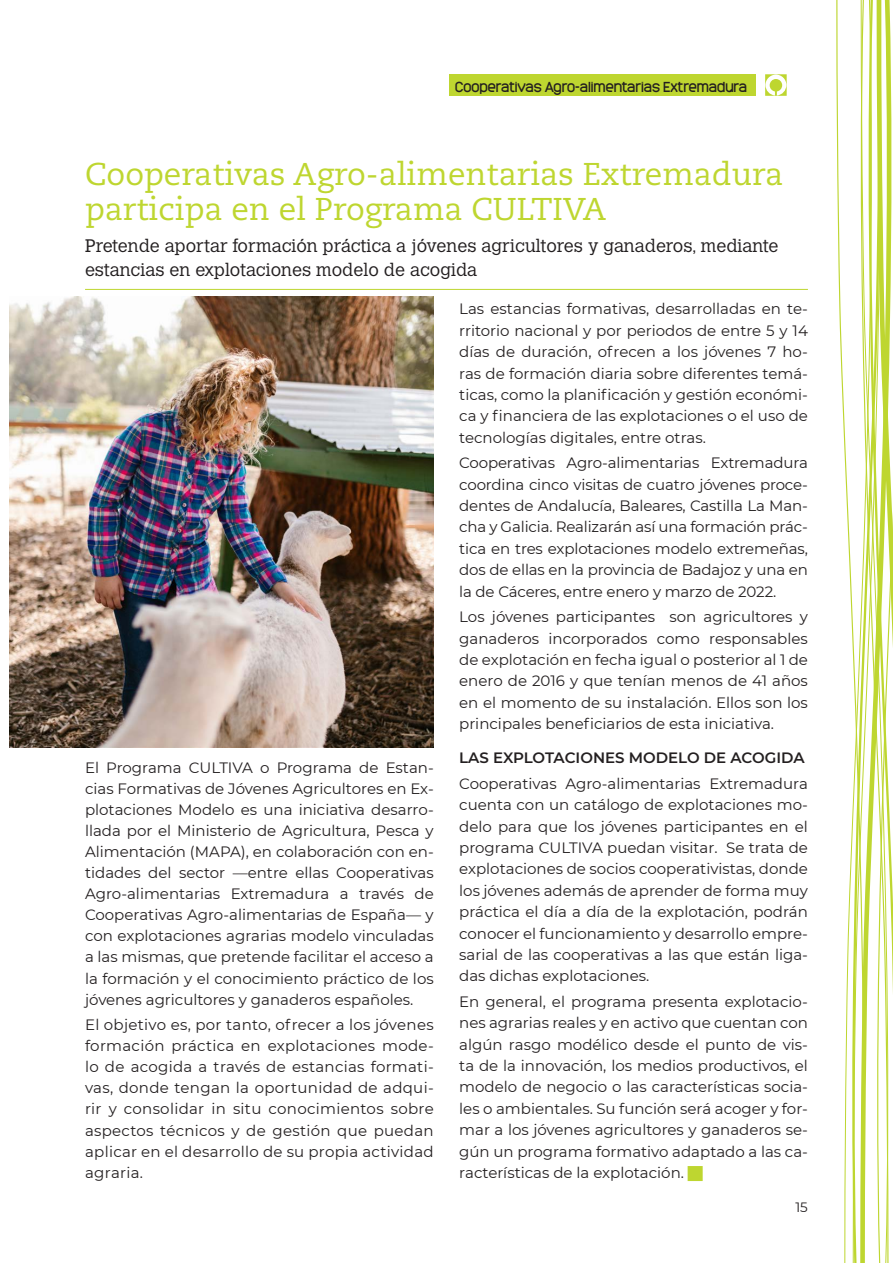
<style>
.page{position:relative;width:893px;height:1263px;background:#fff}
.page>*{position:absolute;margin:0;border:0;box-sizing:border-box;transform-origin:0 0}
.Estilo_de_párrafo_2{font:31.5px/34.7px "Caecilia LT Std";color:#bed630}
.Estilo_de_párrafo_2-2{font:300 18px/24.2px "Calvert MT Std";color:#231f20}
.Estilo_de_párrafo_3{font:15px/21.5px "Montserrat";color:#231f20;text-align:justify}
.Estilo_de_párrafo_3-2{font:600 15px "Montserrat";color:#231f20}
.t1{font:13.5px "Monark";color:#231f20}
.t2{font:13.5px "Montserrat";color:#231f20}
</style>
<div class="page">
<hr style="left:85px;top:289px;width:723px;height:1px;background:#bed630">
<img style="left:10px;top:296px;width:424px;height:451px">
<svg style="left:880px;top:0;width:13px;height:1263px"></svg>
<svg style="left:836px;top:0;width:44px;height:1263px"></svg>
<svg style="left:765px;top:74px;width:22px;height:22px"></svg>
<div style="left:450px;top:74px;width:306px;height:22px;background:#bed630"></div>
<p class="t1" style="left:455px;top:77px;width:293px">Cooperativas Agro-alimentarias Extremadura</p>
<p class="Estilo_de_párrafo_2" style="left:85px;top:157px;width:700px">Cooperativas Agro-alimentarias Extremadura participa en el Programa CULTIVA</p>
<p class="Estilo_de_párrafo_2-2" style="left:85px;top:234px;width:695px">Pretende aportar formación práctica a jóvenes agricultores y ganaderos, mediante estancias en explotaciones modelo de acogida</p>
<p class="Estilo_de_párrafo_3" style="left:85px;top:756px;width:350px">El Programa CULTIVA o Programa de Estan&shy;cias Formativas de Jóvenes Agricultores en Ex&shy;plotaciones Modelo es una iniciativa desarro&shy;llada por el Ministerio de Agricultura, Pesca y Alimentación (MAPA), en colaboración con en&shy;tidades del sector —entre ellas Cooperativas Agro-alimentarias Extremadura a través de Cooperativas Agro-alimentarias de España— y con explotaciones agrarias modelo vinculadas a las mismas, que pretende facilitar el acceso a la formación y el conocimiento práctico de los jóvenes agricultores y ganaderos españoles.</p>
<p class="Estilo_de_párrafo_3" style="left:85px;top:1013px;width:350px">El objetivo es, por tanto, ofrecer a los jóvenes formación práctica en explotaciones mode&shy;lo de acogida a través de estancias formati&shy;vas, donde tengan la oportunidad de adqui&shy;rir y consolidar in situ conocimientos sobre aspectos técnicos y de gestión que puedan aplicar en el desarrollo de su propia actividad agraria.</p>
<p class="Estilo_de_párrafo_3" style="left:459px;top:298px;width:350px">Las estancias formativas, desarrolladas en te&shy;rritorio nacional y por periodos de entre 5 y 14 días de duración, ofrecen a los jóvenes 7 ho&shy;ras de formación diaria sobre diferentes temá&shy;ticas, como la planificación y gestión económi&shy;ca y financiera de las explotaciones o el uso de tecnologías digitales, entre otras.</p>
<p class="Estilo_de_párrafo_3" style="left:459px;top:452px;width:350px">Cooperativas Agro-alimentarias Extremadura coordina cinco visitas de cuatro jóvenes proce&shy;dentes de Andalucía, Baleares, Castilla La Man&shy;cha y Galicia. Realizarán así una formación prác&shy;tica en tres explotaciones modelo extremeñas, dos de ellas en la provincia de Badajoz y una en la de Cáceres, entre enero y marzo de 2022.</p>
<p class="Estilo_de_párrafo_3" style="left:459px;top:606px;width:350px">Los jóvenes participantes son agricultores y ganaderos incorporados como responsables de explotación en fecha igual o posterior al 1 de enero de 2016 y que tenían menos de 41 años en el momento de su instalación. Ellos son los principales beneficiarios de esta iniciativa.</p>
<p class="Estilo_de_párrafo_3-2" style="left:459px;top:747px;width:347px">LAS EXPLOTACIONES MODELO DE ACOGIDA</p>
<p class="Estilo_de_párrafo_3" style="left:459px;top:772px;width:350px">Cooperativas Agro-alimentarias Extremadura cuenta con un catálogo de explotaciones mo&shy;delo para que los jóvenes participantes en el programa CULTIVA puedan visitar. Se trata de explotaciones de socios cooperativistas, donde los jóvenes además de aprender de forma muy práctica el día a día de la explotación, podrán conocer el funcionamiento y desarrollo empre&shy;sarial de las cooperativas a las que están liga&shy;das dichas explotaciones.</p>
<p class="Estilo_de_párrafo_3" style="left:459px;top:990px;width:350px">En general, el programa presenta explotacio&shy;nes agrarias reales y en activo que cuentan con algún rasgo modélico desde el punto de vis&shy;ta de la innovación, los medios productivos, el modelo de negocio o las características socia&shy;les o ambientales. Su función será acoger y for&shy;mar a los jóvenes agricultores y ganaderos se&shy;gún un programa formativo adaptado a las ca&shy;racterísticas de la explotación.</p>
<p class="t2" style="left:795px;top:1198px;width:14px">15</p>
</div>
